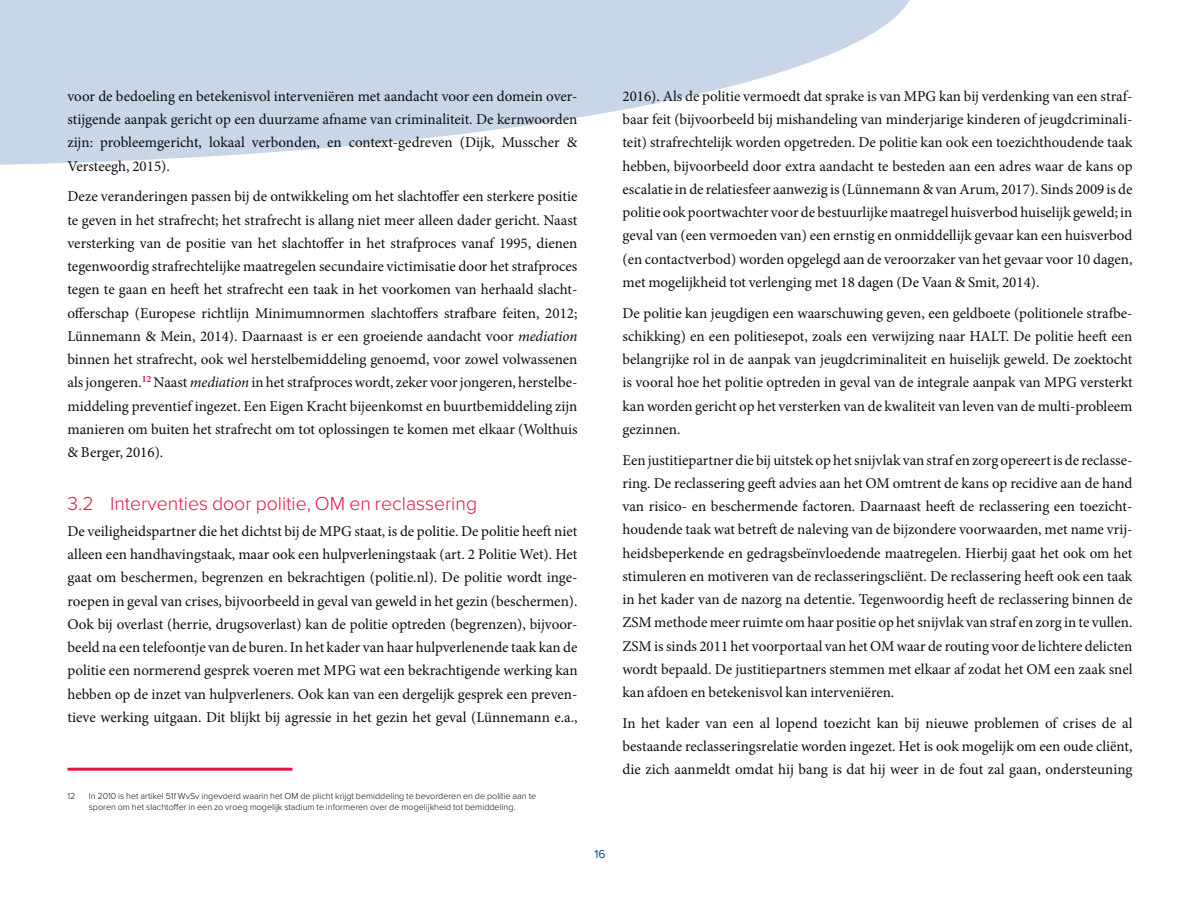
<style>
.page{position:relative;width:1200px;height:900px;background:#fff}
.page>*{position:absolute;margin:0;border:0;box-sizing:border-box;transform-origin:0 0}
.t1{font:300 19.5px "Proxima Nova";color:#e21542}
.t2{font:15px/23.2px "Minion Pro";color:#0b0e11;text-align:justify}
.t3{font:12px "Proxima Nova";color:#005285}
.t4{font:300 9px/10.8px "Proxima Nova";color:#0b0e11}
.s1{font-style:italic}
</style>
<div class="page">
<svg style="left:0;top:0;width:910px;height:165px;fill:#c8d6e7"></svg>
<hr style="left:68px;top:768px;width:224px;height:3px;background:#e21542">
<p class="t2" style="left:68px;top:85px;width:511px">voor de bedoeling en betekenisvol interveniëren met aandacht voor een domein over&shy;stijgende aanpak gericht op een duurzame afname van criminaliteit. De kernwoorden zijn: probleemgericht, lokaal verbonden, en context-gedreven (Dijk, Musscher &amp; Versteegh, 2015).</p>
<p class="t2" style="left:67px;top:185px;width:512px">Deze veranderingen passen bij de ontwikkeling om het slachtoffer een sterkere positie te geven in het strafrecht; het strafrecht is allang niet meer alleen dader gericht. Naast versterking van de positie van het slachtoffer in het strafproces vanaf 1995, dienen tegenwoordig strafrechtelijke maatregelen secundaire victimisatie door het strafproces tegen te gaan en heeft het strafrecht een taak in het voorkomen van herhaald slacht&shy;offerschap (Europese richtlijn Minimumnormen slachtoffers strafbare feiten, 2012; Lünnemann &amp; Mein, 2014). Daarnaast is er een groeiende aandacht voor <span class="s1">mediation </span>binnen het strafrecht, ook wel herstelbemiddeling genoemd, voor zowel volwassenen als jongeren.<sup>12</sup> Naast <span class="s1">mediation</span> in het strafproces wordt, zeker voor jongeren, herstelbe&shy;middeling preventief ingezet. Een Eigen Kracht bijeenkomst en buurtbemiddeling zijn manieren om buiten het strafrecht om tot oplossingen te komen met elkaar (Wolthuis &amp; Berger, 2016).</p>
<h1 class="t1" style="left:68px;top:492px;width:411px">3.2 Interventies door politie, OM en reclassering</h1>
<p class="t2" style="left:68px;top:520px;width:512px">De veiligheidspartner die het dichtst bij de MPG staat, is de politie. De politie heeft niet alleen een handhavingstaak, maar ook een hulpverleningstaak (art. 2 Politie Wet). Het gaat om beschermen, begrenzen en bekrachtigen (politie.nl). De politie wordt inge&shy;roepen in geval van crises, bijvoorbeeld in geval van geweld in het gezin (beschermen).<br>Ook bij overlast (herrie, drugsoverlast) kan de politie optreden (begrenzen), bijvoor&shy;beeld na een telefoontje van de buren. In het kader van haar hulpverlenende taak kan de politie een normerend gesprek voeren met MPG wat een bekrachtigende werking kan hebben op de inzet van hulpverleners. Ook kan van een dergelijk gesprek een preven&shy;tieve werking uitgaan. Dit blijkt bij agressie in het gezin het geval (Lünnemann e.a.,</p>
<p class="t4" style="left:68px;top:791px;width:10px">12</p>
<p class="t4" style="left:89px;top:791px;width:449px">In 2010 is het artikel 51f WvSv ingevoerd waarin het OM de plicht krijgt bemiddeling te bevorderen en de politie aan te sporen om het slachtoffer in een zo vroeg mogelijk stadium te informeren over de mogelijkheid tot bemiddeling.</p>
<p class="t3" style="left:594px;top:847px;width:13px">16</p>
<p class="t2" style="left:622px;top:85px;width:512px">2016). Als de politie vermoedt dat sprake is van MPG kan bij verdenking van een straf&shy;baar feit (bijvoorbeeld bij mishandeling van minderjarige kinderen of jeugdcriminali&shy;teit) strafrechtelijk worden opgetreden. De politie kan ook een toezichthoudende taak hebben, bijvoorbeeld door extra aandacht te besteden aan een adres waar de kans op escalatie in de relatiesfeer aanwezig is (Lünnemann &amp; van Arum, 2017). Sinds 2009 is de politie ook poortwachter voor de bestuurlijke maatregel huisverbod huiselijk geweld; in geval van (een vermoeden van) een ernstig en onmiddellijk gevaar kan een huisverbod (en contactverbod) worden opgelegd aan de veroorzaker van het gevaar voor 10 dagen, met mogelijkheid tot verlenging met 18 dagen (De Vaan &amp; Smit, 2014).</p>
<p class="t2" style="left:622px;top:301px;width:512px">De politie kan jeugdigen een waarschuwing geven, een geldboete (politionele strafbe&shy;schikking) en een politiesepot, zoals een verwijzing naar HALT. De politie heeft een belangrijke rol in de aanpak van jeugdcriminaliteit en huiselijk geweld. De zoektocht is vooral hoe het politie optreden in geval van de integrale aanpak van MPG versterkt kan worden gericht op het versterken van de kwaliteit van leven van de multi-probleem gezinnen.</p>
<p class="t2" style="left:622px;top:448px;width:512px">Een justitiepartner die bij uitstek op het snijvlak van straf en zorg opereert is de reclasse&shy;ring. De reclassering geeft advies aan het OM omtrent de kans op recidive aan de hand van risico- en beschermende factoren. Daarnaast heeft de reclassering een toezicht&shy;houdende taak wat betreft de naleving van de bijzondere voorwaarden, met name vrij&shy;heidsbeperkende en gedragsbeïnvloedende maatregelen. Hierbij gaat het ook om het stimuleren en motiveren van de reclasseringscliënt. De reclassering heeft ook een taak in het kader van de nazorg na detentie. Tegenwoordig heeft de reclassering binnen de ZSM methode meer ruimte om haar positie op het snijvlak van straf en zorg in te vullen.<br>ZSM is sinds 2011 het voorportaal van het OM waar de routing voor de lichtere delicten wordt bepaald. De justitiepartners stemmen met elkaar af zodat het OM een zaak snel kan afdoen en betekenisvol kan interveniëren.</p>
<p class="t2" style="left:622px;top:712px;width:512px">In het kader van een al lopend toezicht kan bij nieuwe problemen of crises de al bestaande reclasseringsrelatie worden ingezet. Het is ook mogelijk om een oude cliënt, die zich aanmeldt omdat hij bang is dat hij weer in de fout zal gaan, ondersteuning</p>
</div>
